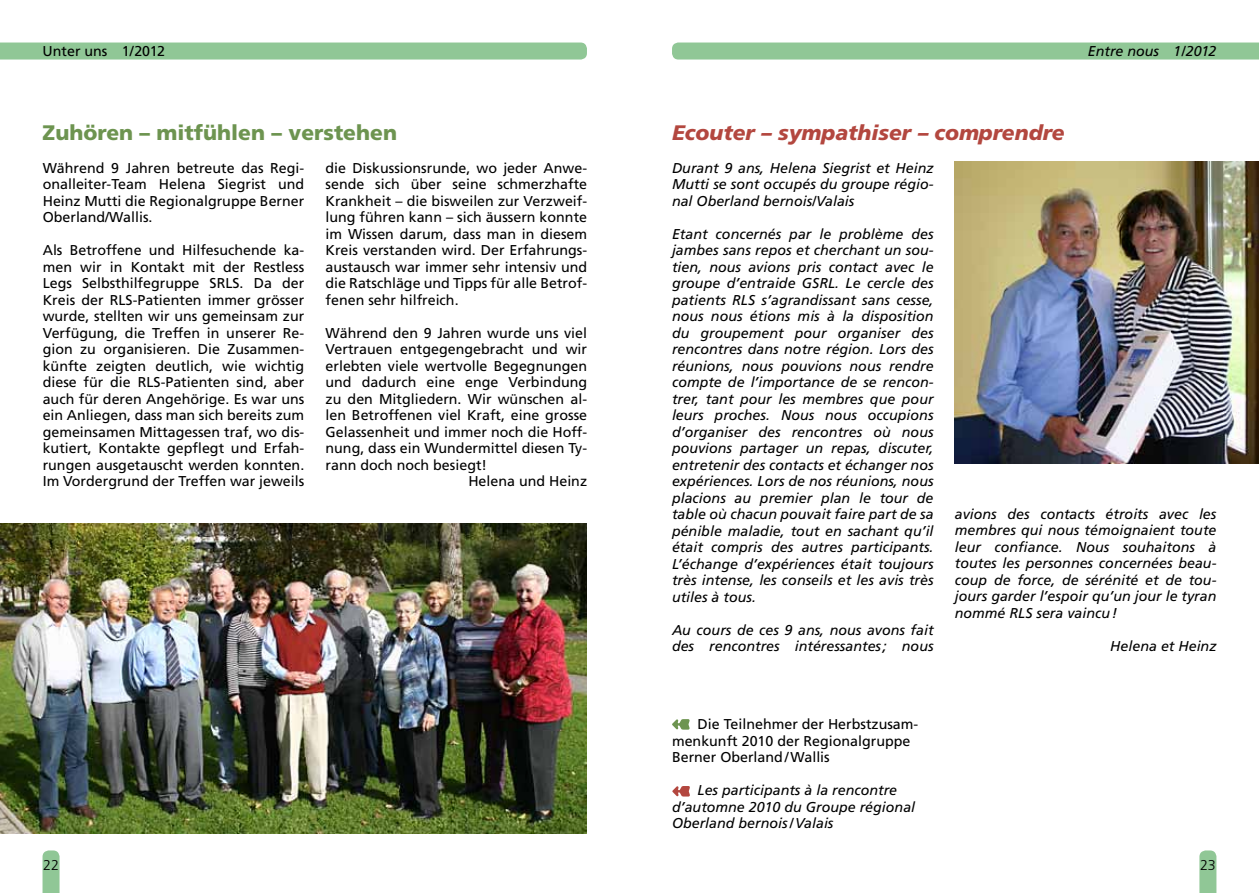
<style>
.page{position:relative;width:1259px;height:893px;background:#fff}
.page>*{position:absolute;margin:0;border:0;box-sizing:border-box;transform-origin:0 0}
.t1{font:italic 900 21px "Frutiger";color:#b3473f}
.t2{font:900 21px "Frutiger";color:#6d9450}
.t3{font:14.25px/16.5px "Frutiger";color:#000;text-align:justify}
.t4{font:italic 14.25px/16.5px "Frutiger";color:#000;text-align:justify}
.t5{font:300 14.25px "Frutiger";color:#000}
</style>
<div class="page">
<div style="left:0;top:43px;width:587px;height:17px;background:#90c796"></div>
<svg style="left:43px;top:850px;width:17px;height:43px"></svg>
<div style="left:672px;top:43px;width:587px;height:17px;background:#90c796"></div>
<svg style="left:1199px;top:850px;width:17px;height:43px"></svg>
<img style="left:955px;top:162px;width:304px;height:302px">
<img style="left:0;top:523px;width:587px;height:310px">
<svg style="left:672px;top:786px;width:18px;height:10px"></svg>
<svg style="left:672px;top:719px;width:17px;height:11px"></svg>
<p class="t3" style="left:43px;top:43px;width:124px">Unter uns 1/2012</p>
<p class="t4" style="left:1087px;top:43px;width:130px">Entre nous 1/2012</p>
<h1 class="t2" style="left:43px;top:120px;width:356px">Zuhören – mitfühlen – verstehen</h1>
<h1 class="t1" style="left:672px;top:120px;width:394px">Ecouter – sympathiser – comprendre</h1>
<p class="t3" style="left:43px;top:159px;width:263px">Während 9 Jahren betreute das Regi&shy;onalleiter-Team Helena Siegrist und Heinz Mutti die Regionalgruppe Berner Oberland/Wallis.</p>
<p class="t3" style="left:43px;top:242px;width:263px">Als Betroffene und Hilfesuchende ka&shy;men wir in Kontakt mit der Restless Legs Selbsthilfegruppe SRLS. Da der Kreis der RLS-Patienten immer grösser wurde, stellten wir uns gemeinsam zur Verfügung, die Treffen in unserer Re&shy;gion zu organisieren. Die Zusammen&shy;künfte zeigten deutlich, wie wichtig diese für die RLS-Patienten sind, aber auch für deren Angehörige. Es war uns ein Anliegen, dass man sich bereits zum gemeinsamen Mittagessen traf, wo dis&shy;kutiert, Kontakte gepflegt und Erfah&shy;rungen ausgetauscht werden konnten.<br>Im Vordergrund der Treffen war jeweils</p>
<p class="t3" style="left:325px;top:159px;width:263px">die Diskussionsrunde, wo jeder Anwe&shy;sende sich über seine schmerzhafte Krankheit – die bisweilen zur Verzweif&shy;lung führen kann – sich äussern konnte im Wissen darum, dass man in diesem Kreis verstanden wird. Der Erfahrungs&shy;austausch war immer sehr intensiv und die Ratschläge und Tipps für alle Betrof&shy;fenen sehr hilfreich.</p>
<p class="t3" style="left:325px;top:324px;width:263px">Während den 9 Jahren wurde uns viel</p>
<p class="t3" style="left:325px;top:341px;width:263px">Vertrauen entgegengebracht und wir</p>
<p class="t3" style="left:325px;top:357px;width:263px">erlebten viele wertvolle Begegnungen</p>
<p class="t3" style="left:325px;top:374px;width:263px">und dadurch eine enge Verbindung</p>
<p class="t3" style="left:325px;top:390px;width:263px">zu den Mitgliedern. Wir wünschen al-</p>
<p class="t3" style="left:325px;top:407px;width:263px">len Betroffenen viel Kraft, eine grosse</p>
<p class="t3" style="left:325px;top:423px;width:263px">Gelassenheit und immer noch die Hoff-</p>
<p class="t3" style="left:325px;top:440px;width:263px">nung, dass ein Wundermittel diesen Ty-</p>
<p class="t3" style="left:325px;top:456px;width:163px">rann doch noch besiegt!</p>
<p class="t3" style="left:468px;top:473px;width:120px">Helena und Heinz</p>
<p class="t5" style="left:43px;top:857px;width:17px">22</p>
<p class="t4" style="left:672px;top:159px;width:263px">Durant 9 ans, Helena Siegrist et Heinz Mutti se sont occupés du groupe régio&shy;nal Oberland bernois/Valais</p>
<p class="t4" style="left:672px;top:225px;width:263px">Etant concernés par le problème des jambes sans repos et cherchant un sou&shy;tien, nous avions pris contact avec le groupe d’entraide GSRL. Le cercle des patients RLS s’agrandissant sans cesse, nous nous étions mis à la disposition du groupement pour organiser des rencontres dans notre région. Lors des réunions, nous pouvions nous rendre compte de l’importance de se rencon&shy;trer, tant pour les membres que pour leurs proches. Nous nous occupions d’organiser des rencontres où nous pouvions partager un repas, discuter, entretenir des contacts et échanger nos expériences. Lors de nos réunions, nous placions au premier plan le tour de table où chacun pouvait faire part de sa pénible maladie, tout en sachant qu’il était compris des autres participants.<br>L’échange d’expériences était toujours très intense, les conseils et les avis très utiles à tous.</p>
<p class="t4" style="left:672px;top:621px;width:263px">Au cours de ces 9 ans, nous avons fait des rencontres intéressantes; nous</p>
<p class="t4" style="left:955px;top:505px;width:263px">avions des contacts étroits avec les membres qui nous témoignaient toute leur confiance. Nous souhaitons à toutes les personnes concernées beau&shy;coup de force, de sérénité et de tou&shy;jours garder l’espoir qu’un jour le tyran nommé RLS sera vaincu!</p>
<p class="t4" style="left:1110px;top:637px;width:108px">Helena et Heinz</p>
<p class="t3" style="left:672px;top:716px;width:248px;text-align:left;text-indent:26px">Die Teilnehmer der Herbstzusam&shy;menkunft 2010 der Regionalgruppe<br>Berner Oberland/Wallis</p>
<p class="t4" style="left:672px;top:782px;width:245px;text-align:left;text-indent:26px">Les participants à la rencontre d’automne 2010 du Groupe régional<br>Oberland bernois/Valais</p>
<p class="t5" style="left:1200px;top:857px;width:17px">23</p>
</div>
